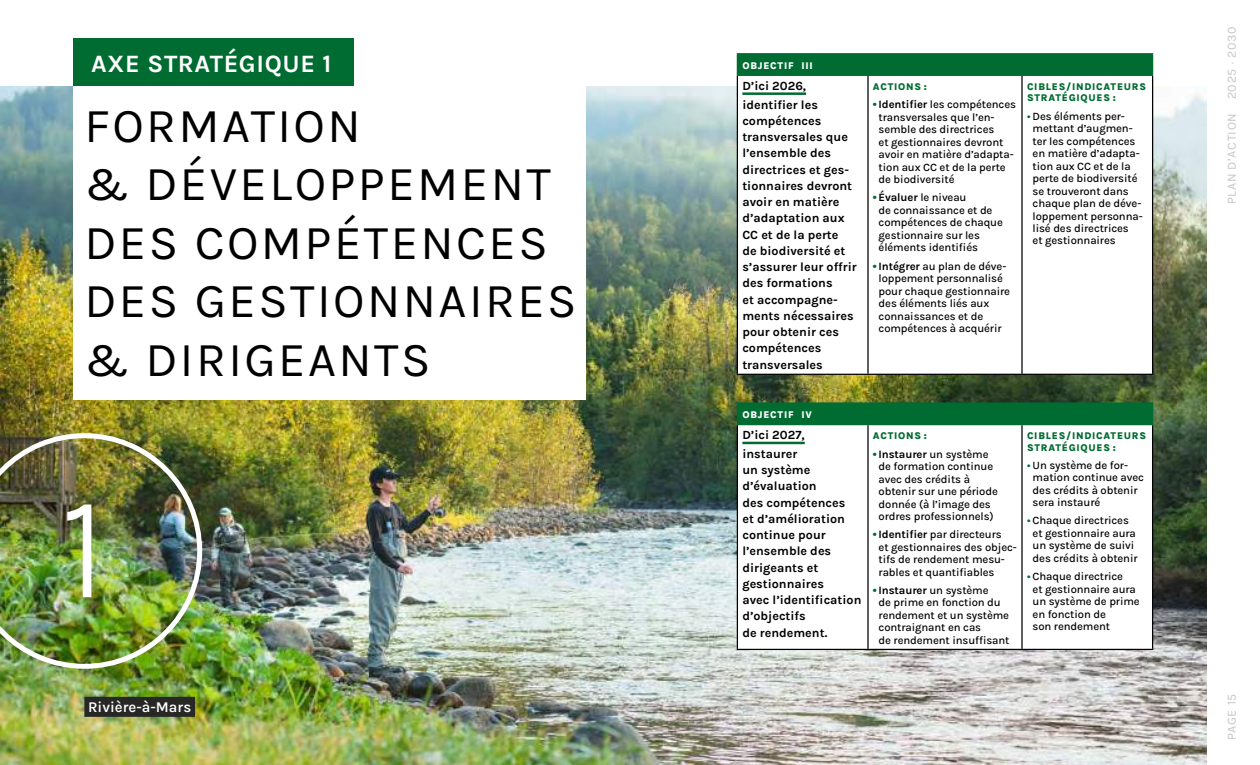
<style>
.page{position:relative;width:1260px;height:765px;background:#fff}
.page>*{position:absolute;margin:0;border:0;box-sizing:border-box;transform-origin:0 0}
.t1{font:300 150px "Karla";color:#fff}
.t2{font:48.75px/58.5px "Karla";letter-spacing:.05em;color:#000}
.t3{font:700 25px "Karla";letter-spacing:.025em;color:#fff}
.t4{font:600 15px "Karla";color:#fff}
.t5{font:700 12.5px/16.2px "Karla";color:#000}
.t6{font:12.5px "Karla";letter-spacing:.05em;color:#c6c6c5}
.t7{font:500 11.25px/12.5px "Karla";letter-spacing:-.01em;color:#000}
.t8{font:800 10px/11.2px "Karla";letter-spacing:.075em;color:#006c32}
.t9{font:800 10px "Karla";letter-spacing:.075em;color:#fff}
.s1{font-weight:700;color:#006c32}
.s2{font-weight:700}
.s3{color:#006c32}
</style>
<div class="page">
<img style="left:0;top:86px;width:1207px;height:679px">
<svg style="left:738px;top:86px;width:414px;height:288px"></svg>
<hr style="left:737px;top:76px;width:1px;height:298px;background:#000">
<hr style="left:867px;top:76px;width:2px;height:298px;background:#000">
<hr style="left:1021px;top:76px;width:2px;height:298px;background:#000">
<hr style="left:1152px;top:76px;width:1px;height:298px;background:#000">
<hr style="left:737px;top:374px;width:131px;height:1px;background:#000">
<hr style="left:868px;top:374px;width:154px;height:1px;background:#000">
<hr style="left:1022px;top:374px;width:131px;height:1px;background:#000">
<hr style="left:737px;top:53px;width:131px;height:1px;background:#006c32">
<hr style="left:868px;top:53px;width:154px;height:1px;background:#006c32">
<hr style="left:1022px;top:53px;width:131px;height:1px;background:#006c32">
<div style="left:737px;top:54px;width:416px;height:21px;background:#006c32"></div>
<hr style="left:737px;top:75px;width:131px;height:1px;background:#006c32">
<hr style="left:868px;top:75px;width:154px;height:1px;background:#006c32">
<hr style="left:1022px;top:75px;width:131px;height:1px;background:#006c32">
<hr style="left:742px;top:92px;width:64px;height:3px;background:#006c32">
<svg style="left:738px;top:425px;width:414px;height:224px"></svg>
<hr style="left:737px;top:425px;width:1px;height:224px;background:#000">
<hr style="left:867px;top:425px;width:2px;height:224px;background:#000">
<hr style="left:1021px;top:425px;width:2px;height:224px;background:#000">
<hr style="left:1152px;top:425px;width:1px;height:224px;background:#000">
<hr style="left:737px;top:649px;width:131px;height:1px;background:#000">
<hr style="left:868px;top:649px;width:154px;height:1px;background:#000">
<hr style="left:1022px;top:649px;width:131px;height:1px;background:#000">
<hr style="left:737px;top:402px;width:131px;height:2px;background:#006c32">
<hr style="left:868px;top:402px;width:154px;height:2px;background:#006c32">
<hr style="left:1022px;top:402px;width:131px;height:2px;background:#006c32">
<div style="left:737px;top:404px;width:416px;height:20px;background:#006c32"></div>
<hr style="left:737px;top:424px;width:131px;height:1px;background:#006c32">
<hr style="left:868px;top:424px;width:154px;height:1px;background:#006c32">
<hr style="left:1022px;top:424px;width:131px;height:1px;background:#006c32">
<hr style="left:742px;top:442px;width:63px;height:2px;background:#006c32">
<img style="left:0;top:433px;width:202px;height:236px">
<div style="left:73px;top:38px;width:281px;height:52px;background:#006c32"></div>
<div style="left:73px;top:86px;width:513px;height:313px;background:#fff"></div>
<div style="left:84px;top:697px;width:111px;height:20px;background:#272726"></div>
<h3 class="t3" style="left:91px;top:48px;width:242px">AXE STRATÉGIQUE 1</h3>
<h2 class="t2" style="left:84px;top:95px;width:494px">FORMATION<br>&amp; DÉVELOPPEMENT<br>DES COMPÉTENCES<br>DES GESTIONNAIRES &amp; DIRIGEANTS</h2>
<h1 class="t1" style="left:60px;top:451px;width:49px">1</h1>
<h3 class="t4" style="left:88px;top:697px;width:105px">Rivière-à-Mars</h3>
<p class="t9" style="left:742px;top:59px;width:72px">OBJECTIF III</p>
<p class="t5" style="left:742px;top:76px;width:77px;line-height:18.8px">D’ici 2026, identifier les</p>
<p class="t5" style="left:742px;top:112px;width:116px">compétences transversales que l’ensemble des directrices et ges&shy;tionnaires devront avoir en matière d’adaptation aux<br>CC et de la perte<br>de biodiversité et s’assurer leur offrir des formations<br>et accompagne&shy;ments nécessaires pour obtenir ces compétences transversales</p>
<p class="t8" style="left:873px;top:81px;width:56px">ACTIONS :</p>
<p class="t7" style="left:879px;top:98px;width:139px;text-indent:-6px"><span class="s1">•</span> <span class="s2">Identifier</span> les compétences transversales que l’en&shy;semble des directrices<br>et gestionnaires devront avoir en matière d’adapta&shy;tion aux CC et de la perte de biodiversité</p>
<p class="t7" style="left:879px;top:191px;width:126px;text-indent:-6px"><span class="s1">•</span> <span class="s2">Évaluer</span> le niveau<br>de connaissance et de compétences de chaque gestionnaire sur les éléments identifiés</p>
<p class="t7" style="left:879px;top:259px;width:133px;text-indent:-6px"><span class="s1">•</span> <span class="s2">Intégrer</span> au plan de déve&shy;loppement personnalisé pour chaque gestionnaire des éléments liés aux connaissances et de compétences à acquérir</p>
<p class="t8" style="left:1027px;top:81px;width:121px">CIBLES/INDICATEURS<br>STRATÉGIQUES :</p>
<p class="t7" style="left:1033px;top:109px;width:112px;text-indent:-6px"><span class="s3">•</span> Des éléments per&shy;mettant d’augmen&shy;ter les compétences en matière d’adapta&shy;tion aux CC et de la perte de biodiversité se trouveront dans chaque plan de déve&shy;loppement personna&shy;lisé des directrices<br>et gestionnaires</p>
<p class="t9" style="left:742px;top:408px;width:71px">OBJECTIF IV</p>
<p class="t5" style="left:742px;top:425px;width:64px;line-height:18.8px">D’ici 2027, instaurer</p>
<p class="t5" style="left:742px;top:462px;width:121px">un système d’évaluation<br>des compétences<br>et d’amélioration continue pour l’ensemble des dirigeants et gestionnaires<br>avec l’identification d’objectifs<br>de rendement.</p>
<p class="t8" style="left:873px;top:430px;width:56px">ACTIONS :</p>
<p class="t7" style="left:879px;top:447px;width:121px;text-indent:-6px"><span class="s1">•</span> <span class="s2">Instaurer</span> un système de formation continue avec des crédits à obtenir sur une période donnée (à l’image des ordres professionnels)</p>
<p class="t7" style="left:879px;top:528px;width:140px;text-indent:-6px"><span class="s1">•</span> <span class="s2">Identifier</span> par directeurs<br>et gestionnaires des objec&shy;tifs de rendement mesu&shy;rables et quantifiables</p>
<p class="t7" style="left:879px;top:583px;width:132px;text-indent:-6px"><span class="s1">•</span> <span class="s2">Instaurer</span> un système<br>de prime en fonction du rendement et un système contraignant en cas<br>de rendement insuffisant</p>
<p class="t8" style="left:1027px;top:430px;width:121px">CIBLES/INDICATEURS<br>STRATÉGIQUES :</p>
<p class="t7" style="left:1033px;top:458px;width:113px;text-indent:-6px"><span class="s3">•</span> Un système de for&shy;mation continue avec des crédits à obtenir sera instauré</p>
<p class="t7" style="left:1033px;top:514px;width:107px;text-indent:-6px"><span class="s3">•</span> Chaque directrices et gestionnaire aura un système de suivi des crédits à obtenir</p>
<p class="t7" style="left:1033px;top:570px;width:109px;text-indent:-6px"><span class="s3">•</span> Chaque directrice<br>et gestionnaire aura un système de prime en fonction de<br>son rendement</p>
<p class="t6" style="left:1224px;top:204px;width:179px;rotate:-90deg">PLAN D’ACTION 2025 · 2030</p>
<p class="t6" style="left:1224px;top:740px;width:48px;rotate:-90deg">PAGE 15</p>
</div>
